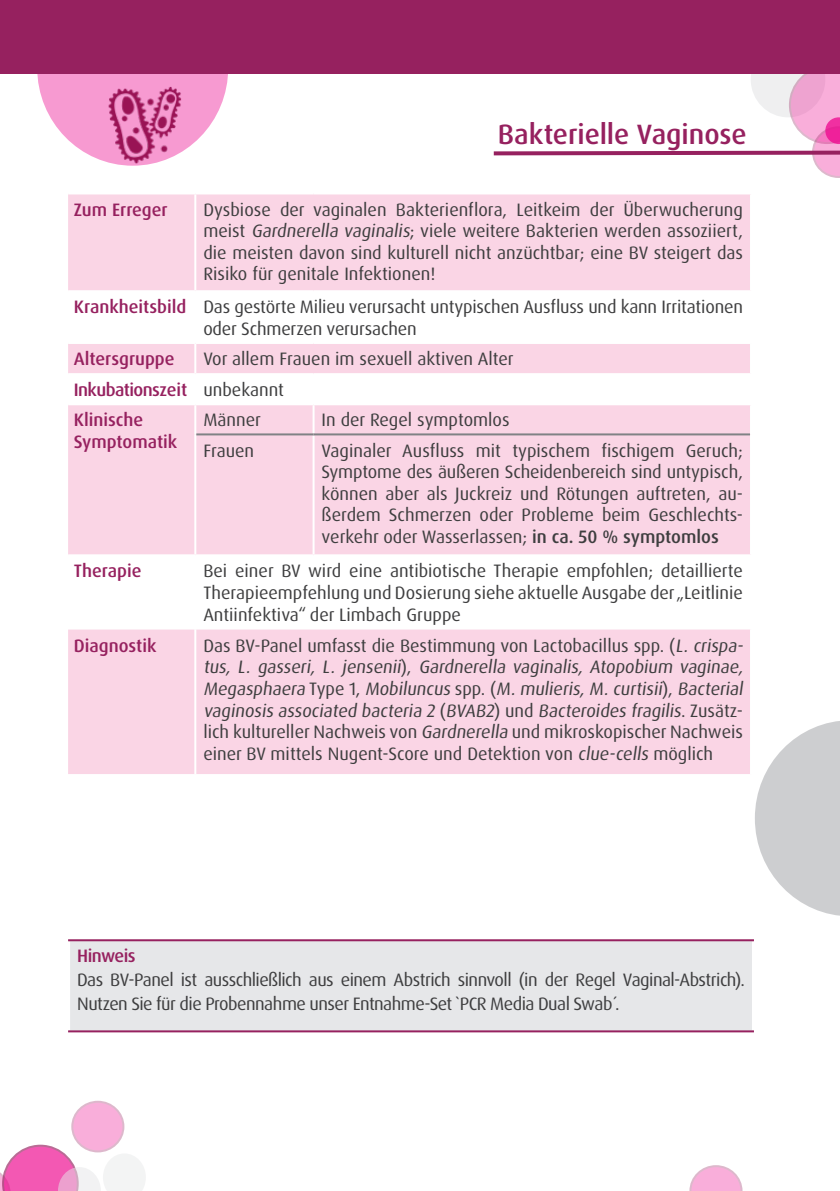
<style>
.page{position:relative;width:840px;height:1191px;background:#fff}
.page>*{position:absolute;margin:0;border:0;box-sizing:border-box;transform-origin:0 0}
.Head_Innen{font:500 28px "Dax Pro";letter-spacing:-.005em;color:#96215f}
.t1{font:18px/21.6px "Dax OT";letter-spacing:-.01em;color:#3e3e3f;text-align:justify}
.t2{font:18px/21.6px "Dax Pro";color:#3e3e3f;text-align:justify}
.t3{font:18px/24px "Dax OT";letter-spacing:-.03em;color:#3e3e3f}
.t4{font:500 18px/21.6px "Dax OT";color:#96215f}
.t5{font:500 18px "Dax OT";letter-spacing:-.03em;color:#96215f}
.s1{font-weight:500}
</style>
<div class="page">
<svg style="left:37px;top:74px;width:191px;height:92px"></svg>
<img style="left:103px;top:86px;width:78px;height:79px">
<div style="left:68px;top:194px;width:681px;height:96px;background:#fad5e5"></div>
<div style="left:68px;top:344px;width:681px;height:29px;background:#fad5e5"></div>
<svg style="left:68px;top:405px;width:681px;height:369px;fill:#fad5e5"></svg>
<hr style="left:194px;top:194px;width:2px;height:96px;background:#fff">
<hr style="left:194px;top:344px;width:2px;height:29px;background:#fff">
<hr style="left:194px;top:405px;width:2px;height:29px;background:#fff">
<hr style="left:312px;top:405px;width:2px;height:28px;background:#fff">
<hr style="left:194px;top:434px;width:2px;height:120px;background:#fff">
<hr style="left:312px;top:435px;width:2px;height:119px;background:#fff">
<hr style="left:68px;top:554px;width:127px;height:2px;background:#fff">
<hr style="left:195px;top:554px;width:118px;height:2px;background:#fff">
<hr style="left:194px;top:556px;width:2px;height:73px;background:#fff">
<hr style="left:313px;top:554px;width:438px;height:2px;background:#fff">
<hr style="left:194px;top:629px;width:2px;height:145px;background:#fff">
<hr style="left:196px;top:433px;width:117px;height:2px;background:#808285">
<hr style="left:313px;top:433px;width:436px;height:2px;background:#808285">
<svg style="left:755px;top:721px;width:84px;height:195px"></svg>
<div style="left:72px;top:1101px;width:51px;height:50px;background:#f9aeda;border-radius:50%"></div>
<div style="left:71px;top:1100px;width:53px;height:52px;border:2px solid #96215f;border-radius:50%"></div>
<svg style="left:0;top:1144px;width:146px;height:47px"></svg>
<svg style="left:689px;top:1165px;width:53px;height:26px"></svg>
<svg style="left:493px;top:74px;width:346px;height:104px"></svg>
<div style="left:0;top:0;width:839px;height:74px;background:#96215f"></div>
<div style="left:69px;top:940px;width:683px;height:91px;background:#e6e7e9"></div>
<hr style="left:68px;top:941px;width:2px;height:89px;background:#fff">
<hr style="left:751px;top:941px;width:2px;height:89px;background:#fff">
<hr style="left:68px;top:939px;width:685px;height:2px;background:#96215f">
<hr style="left:68px;top:1030px;width:685px;height:2px;background:#96215f">
<p class="Head_Innen" style="left:497px;top:116px;width:250px">Bakterielle Vaginose</p>
<p class="t4" style="left:74px;top:199px;width:95px">Zum Erreger</p>
<p class="t1" style="left:203px;top:199px;width:541px">Dysbiose der vaginalen Bakterienflora, Leitkeim der Überwucherung meist Gardnerella vaginalis; viele weitere Bakterien werden assoziiert, die meisten davon sind kulturell nicht anzüchtbar; eine BV steigert das Risiko für genitale Infektionen!</p>
<p class="t4" style="left:74px;top:296px;width:114px">Krankheitsbild</p>
<p class="t1" style="left:203px;top:296px;width:541px">Das gestörte Milieu verursacht untypischen Ausfluss und kann Irritationen oder Schmerzen verursachen</p>
<p class="t4" style="left:74px;top:348px;width:102px">Altersgruppe</p>
<p class="t1" style="left:203px;top:348px;width:311px">Vor allem Frauen im sexuell aktiven Alter</p>
<p class="t5" style="left:74px;top:378px;width:115px">Inkubationszeit</p>
<p class="t1" style="left:203px;top:379px;width:82px">unbekannt</p>
<p class="t4" style="left:74px;top:409px;width:105px">Klinische<br>Symptomatik</p>
<p class="t1" style="left:203px;top:409px;width:59px">Männer</p>
<p class="t1" style="left:321px;top:409px;width:189px">In der Regel symptomlos</p>
<p class="t1" style="left:203px;top:440px;width:52px">Frauen</p>
<p class="t1" style="left:321px;top:440px;width:422px">Vaginaler Ausfluss mit typischem fischigem Geruch; Symptome des äußeren Scheidenbereich sind untypisch, können aber als Juckreiz und Rötungen auftreten, au&shy;ßerdem Schmerzen oder Probleme beim Geschlechts&shy;verkehr oder Wasserlassen; <span class="s1">in ca. 50 % symptomlos</span></p>
<p class="t4" style="left:74px;top:560px;width:69px">Therapie</p>
<p class="t2" style="left:203px;top:560px;width:541px">Bei einer BV wird eine antibiotische Therapie empfohlen; detaillierte Therapieempfehlung und Dosierung siehe aktuelle Ausgabe der „Leitlinie Antiinfektiva“ der Limbach Gruppe</p>
<p class="t4" style="left:74px;top:635px;width:84px">Diagnostik</p>
<p class="t2" style="left:203px;top:634px;width:544px;text-align:left">Das BV-Panel umfasst die Bestimmung von Lactobacillus spp. (L. crispa&shy;tus, L. gasseri, L. jensenii) , Gardnerella vaginalis, Atopobium vaginae, Megasphaera Ty p e 1 , Mobiluncus s p p. ( M. mulieris, M. curtisii) , Bacterial vaginosis associated bacteria 2 ( BVAB2) u n d Bacteroides fragilis. Z u s ä t z&shy;lich kultureller Nachweis von Gardnerella und mikroskopischer Nachweis einer BV mittels Nugent-Score und Detektion von clue-cells möglich</p>
<p class="t5" style="left:77px;top:944px;width:60px">Hinweis</p>
<p class="t3" style="left:77px;top:968px;width:669px">Das BV-Panel ist ausschließlich aus einem Abstrich sinnvoll (in der Regel Vaginal-Abstrich).<br>Nutzen Sie für die Probennahme unser Entnahme-Set `PCR Media Dual Swab´.</p>
</div>
